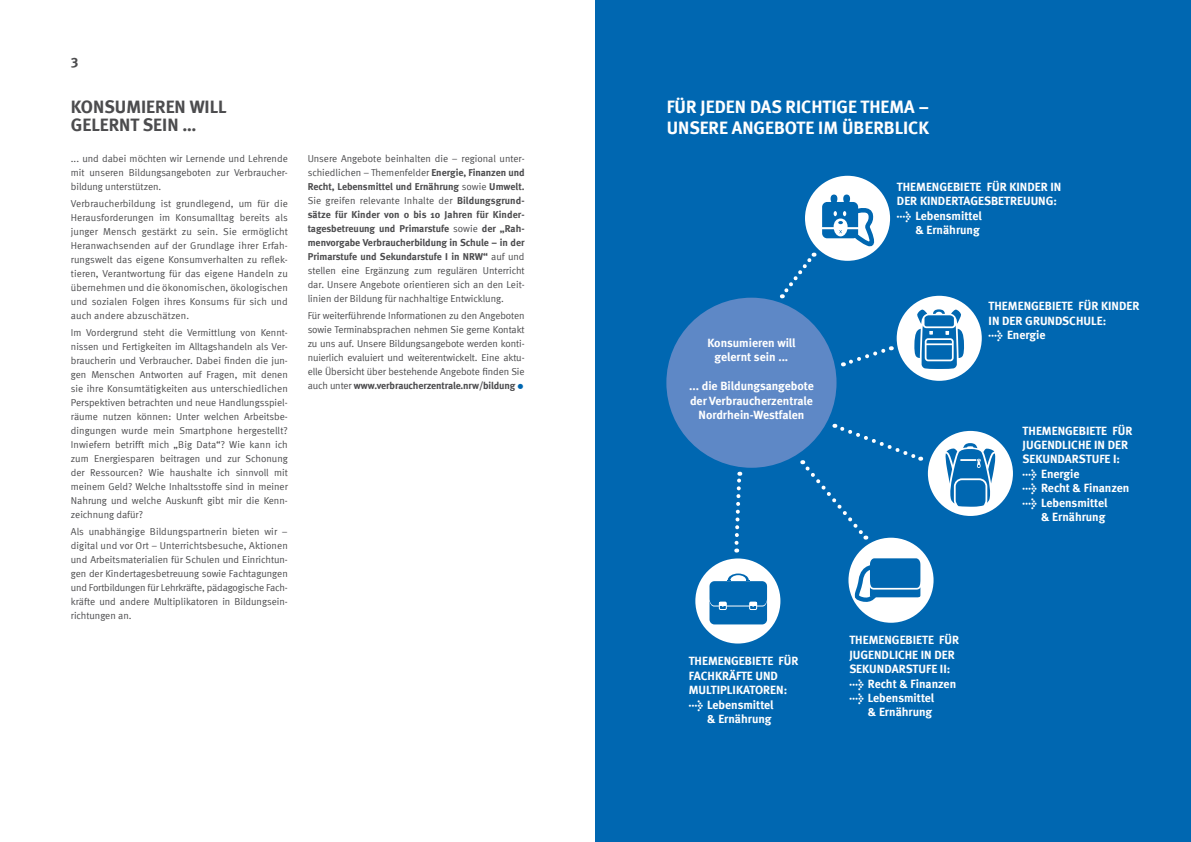
<style>
.page{position:relative;width:1191px;height:842px;background:#fff}
.page>*{position:absolute;margin:0;border:0;box-sizing:border-box;transform-origin:0 0}
.t1{font:700 18px/20.8px "Meta";color:#fff}
.t2{font:700 18px/18px "Meta";color:#4c4c4e}
.t3{font:700 14px "Meta";color:#4c4c4e}
.t4{font:700 12px/14.4px "Meta";color:#fff;text-align:center}
.t5{font:10px/14px "Meta Normal";color:#4c4c4e;text-align:justify}
.t6{font:700 10px/14px "Meta";letter-spacing:-.005em;color:#4c4c4e;text-align:justify}
.s1{font-family:"Meta";font-weight:700}
.s2{font-family:"Meta Normal";font-weight:400}
.s3{font-family:"Meta Bold Expert";font-weight:400}
</style>
<div class="page">
<div style="left:595px;top:0;width:596px;height:842px;background:#0067b1"></div>
<svg style="left:802px;top:424px;width:119px;height:116px"></svg>
<svg style="left:843px;top:346px;width:49px;height:21px"></svg>
<svg style="left:734px;top:472px;width:9px;height:80px"></svg>
<svg style="left:780px;top:252px;width:37px;height:46px"></svg>
<div style="left:666px;top:298px;width:170px;height:170px;background:#5e88c6;border-radius:50%"></div>
<div style="left:805px;top:176px;width:85px;height:85px;background:#fff;border-radius:50%"></div>
<svg style="left:822px;top:195px;width:52px;height:51px"></svg>
<div style="left:896px;top:296px;width:85px;height:85px;background:#fff;border-radius:50%"></div>
<svg style="left:914px;top:309px;width:50px;height:60px"></svg>
<div style="left:928px;top:431px;width:85px;height:85px;background:#fff;border-radius:50%"></div>
<svg style="left:945px;top:443px;width:50px;height:64px"></svg>
<div style="left:848px;top:538px;width:85px;height:85px;background:#fff;border-radius:50%"></div>
<svg style="left:854px;top:558px;width:66px;height:44px"></svg>
<div style="left:695px;top:558px;width:85px;height:85px;background:#fff;border-radius:50%"></div>
<svg style="left:709px;top:573px;width:59px;height:51px"></svg>
<h2 class="t3" style="left:71px;top:52px;width:9px">3</h2>
<h1 class="t2" style="left:71px;top:98px;width:157px">KONSUMIEREN WILL<br>GELERNT SEIN …</h1>
<h1 class="t1" style="left:666px;top:96px;width:264px">FÜR JEDEN DAS RICHTIGE THEMA –<br>UNSERE ANGEBOTE IM ÜBERBLICK</h1>
<p class="t5" style="left:71px;top:152px;width:218px">... und dabei möchten wir Lernende und Lehrende mit unseren Bildungsangeboten zur Verbraucher&shy;bildung unterstützen.</p>
<p class="t5" style="left:71px;top:197px;width:218px">Verbraucherbildung ist grundlegend, um für die Herausforderungen im Konsumalltag bereits als junger Mensch gestärkt zu sein. Sie ermöglicht Heranwachsenden auf der Grundlage ihrer Erfah&shy;rungswelt das eigene Konsumverhalten zu reflek&shy;tieren, Verantwortung für das eigene Handeln zu übernehmen und die ökonomischen, ökologischen und sozialen Folgen ihres Konsums für sich und auch andere abzuschätzen.</p>
<p class="t5" style="left:71px;top:325px;width:218px">Im Vordergrund steht die Vermittlung von Kennt&shy;nissen und Fertigkeiten im Alltagshandeln als Ver&shy;braucherin und Verbraucher. Dabei finden die jun&shy;gen Menschen Antworten auf Fragen, mit denen sie ihre Konsumtätigkeiten aus unterschiedlichen Perspektiven betrachten und neue Handlungsspiel&shy;räume nutzen können: Unter welchen Arbeitsbe&shy;dingungen wurde mein Smartphone hergestellt?<br>Inwiefern betrifft mich „Big Data“? Wie kann ich zum Energiesparen beitragen und zur Schonung der Ressourcen? Wie haushalte ich sinnvoll mit meinem Geld? Welche Inhaltsstoffe sind in meiner Nahrung und welche Auskunft gibt mir die Kenn&shy;zeichnung dafür?</p>
<p class="t5" style="left:71px;top:524px;width:218px">Als unabhängige Bildungspartnerin bieten wir – digital und vor Ort – Unterrichtsbesuche, Aktionen und Arbeitsmaterialien für Schulen und Einrichtun&shy;gen der Kindertagesbetreuung sowie Fachtagungen und Fortbildungen für Lehrkräfte, pädagogische Fach&shy;kräfte und andere Multiplikatoren in Bildungsein&shy;richtungen an.</p>
<p class="t5" style="left:308px;top:152px;width:218px">Unsere Angebote beinhalten die – regional unter&shy;schiedlichen – Themenfelder <span class="s1">Energie, Finanzen und</span></p>
<p class="t6" style="left:308px;top:180px;width:218px">Recht, Lebensmittel und Ernährung <span class="s2">sowie</span> Umwelt.</p>
<p class="t5" style="left:308px;top:194px;width:218px">Sie greifen relevante Inhalte der <span class="s1">Bildungsgrund-</span></p>
<p class="t6" style="left:308px;top:208px;width:218px">sätze für Kinder von 0 bis 10 Jahren für Kinder&shy;tagesbetreuung und Primarstufe <span class="s2">sowie</span> der „Rah&shy;menvorgabe Verbraucherbildung in Schule – in der Primarstufe und Sekundarstufe I in NRW“ <span class="s2">auf und</span></p>
<p class="t5" style="left:308px;top:264px;width:218px">stellen eine Ergänzung zum regulären Unterricht dar. Unsere Angebote orientieren sich an den Leit&shy;linien der Bildung für nachhaltige Entwicklung.</p>
<p class="t5" style="left:308px;top:309px;width:218px">Für weiterführende Informationen zu den Angeboten sowie Terminabsprachen nehmen Sie gerne Kontakt zu uns auf. Unsere Bildungsangebote werden konti&shy;nuierlich evaluiert und weiterentwickelt. Eine aktu&shy;elle Übersicht über bestehende Angebote finden Sie</p>
<p class="t6" style="left:308px;top:379px;width:209px"><span class="s2">auch unter</span> www.verbraucherzentrale.nrw/bildung</p>
<p class="t4" style="left:707px;top:335px;width:90px">Konsumieren will gelernt sein ...</p>
<p class="t4" style="left:689px;top:379px;width:126px">... die Bildungsangebote der Verbraucherzentrale<br>Nordrhein-Westfalen</p>
<p class="t4" style="left:897px;top:179px;width:166px">THEMENGEBIETE FÜR KINDER IN</p>
<p class="t4" style="left:897px;top:194px;width:162px">DER KINDERTAGESBETREUUNG:</p>
<p class="t4" style="left:897px;top:208px;width:86px"><span class="s3">l</span> Lebensmittel</p>
<p class="t4" style="left:915px;top:223px;width:66px">&amp; Ernährung</p>
<p class="t4" style="left:988px;top:299px;width:152px;text-align:left">THEMENGEBIETE FÜR KINDER<br>IN DER GRUNDSCHULE:<br><span class="s3">l</span> Energie</p>
<p class="t4" style="left:1022px;top:423px;width:111px">THEMENGEBIETE FÜR</p>
<p class="t4" style="left:1022px;top:437px;width:107px">JUGENDLICHE IN DER</p>
<p class="t4" style="left:1022px;top:452px;width:99px">SEKUNDARSTUFE I:</p>
<p class="t4" style="left:1022px;top:466px;width:58px"><span class="s3">l</span> Energie</p>
<p class="t4" style="left:1022px;top:481px;width:108px"><span class="s3">l</span> Recht &amp; Finanzen</p>
<p class="t4" style="left:1022px;top:495px;width:86px"><span class="s3">l</span> Lebensmittel</p>
<p class="t4" style="left:1041px;top:509px;width:66px">&amp; Ernährung</p>
<p class="t4" style="left:688px;top:654px;width:111px">THEMENGEBIETE FÜR</p>
<p class="t4" style="left:688px;top:668px;width:91px">FACHKRÄFTE UND</p>
<p class="t4" style="left:688px;top:683px;width:100px">MULTIPLIKATOREN:</p>
<p class="t4" style="left:688px;top:697px;width:86px"><span class="s3">l</span> Lebensmittel</p>
<p class="t4" style="left:707px;top:711px;width:66px">&amp; Ernährung</p>
<p class="t4" style="left:849px;top:633px;width:111px">THEMENGEBIETE FÜR</p>
<p class="t4" style="left:849px;top:647px;width:107px">JUGENDLICHE IN DER</p>
<p class="t4" style="left:849px;top:662px;width:102px">SEKUNDARSTUFE II:</p>
<p class="t4" style="left:849px;top:676px;width:108px"><span class="s3">l</span> Recht &amp; Finanzen</p>
<p class="t4" style="left:849px;top:690px;width:86px"><span class="s3">l</span> Lebensmittel</p>
<p class="t4" style="left:868px;top:705px;width:66px">&amp; Ernährung</p>
</div>
